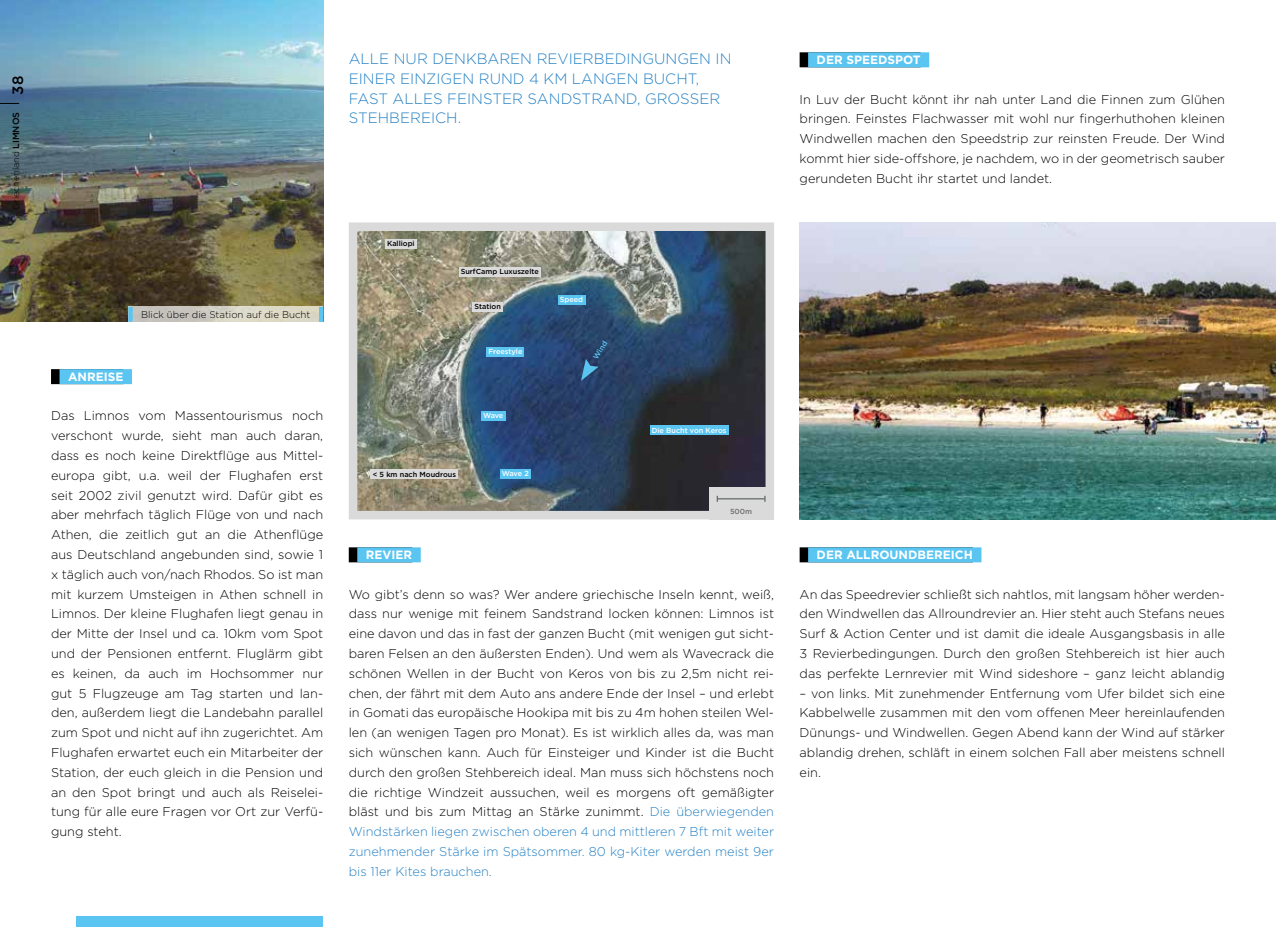
<style>
.page{position:relative;width:1276px;height:927px;background:#fff}
.page>*{position:absolute;margin:0;border:0;box-sizing:border-box;transform-origin:0 0}
.t1{font:300 15px/19.8px "Gotham";color:#2581c4}
.t2{font:500 15px "Gotham";color:#000}
.t3{font:300 12.75px/19.8px "Gotham";color:#000;text-align:justify}
.t4{font:700 12px "Gotham";color:#fff}
.t5{font:300 9.75px "Gotham";color:#000}
.t6{font:300 9px "Gotham";color:#000}
.t7{font:500 7.5px "Gotham";color:#5bc5f2}
.t8{font:500 7.35px "Gotham";color:#000}
.t9{font:500 7.35px "Gotham";color:#fff}
.t10{font:500 7.35px "Gotham";color:#6b6e6e}
.s1{font-weight:500}
.s2{color:#2581c4}
</style>
<div class="page">
<img style="left:799px;top:222px;width:477px;height:297px">
<div style="left:51px;top:369px;width:72px;height:15px;background:#000"></div>
<div style="left:60px;top:369px;width:72px;height:15px;background:#5bc5f2"></div>
<div style="left:349px;top:547px;width:63px;height:15px;background:#000"></div>
<div style="left:357px;top:547px;width:64px;height:15px;background:#5bc5f2"></div>
<div style="left:799px;top:52px;width:121px;height:15px;background:#000"></div>
<div style="left:808px;top:52px;width:121px;height:15px;background:#5bc5f2"></div>
<div style="left:799px;top:547px;width:174px;height:15px;background:#000"></div>
<div style="left:808px;top:547px;width:173px;height:15px;background:#5bc5f2"></div>
<svg style="left:349px;top:222px;width:425px;height:298px;background:#626d75"></svg>
<div style="left:650px;top:425px;width:78px;height:10px;background:#5bc5f2"></div>
<div style="left:558px;top:295px;width:27px;height:9px;background:#5bc5f2"></div>
<div style="left:472px;top:302px;width:31px;height:10px;background:#dadada"></div>
<div style="left:459px;top:267px;width:81px;height:10px;background:#dadada"></div>
<div style="left:385px;top:239px;width:32px;height:10px;background:#dadada"></div>
<div style="left:371px;top:469px;width:87px;height:10px;background:#dadada"></div>
<div style="left:486px;top:347px;width:38px;height:9px;background:#5bc5f2"></div>
<div style="left:481px;top:411px;width:24px;height:9px;background:#5bc5f2"></div>
<div style="left:500px;top:469px;width:31px;height:10px;background:#5bc5f2"></div>
<img style="left:0;top:0;width:323px;height:321px">
<div style="left:709px;top:487px;width:65px;height:32px;background:#dadada"></div>
<hr style="left:717px;top:498px;width:48px;height:1px;background:#6b6e6e">
<svg style="left:581px;top:359px;width:17px;height:22px"></svg>
<svg style="left:135px;top:307px;width:182px;height:15px;background:#d2cfc2"></svg>
<div style="left:317px;top:307px;width:6px;height:15px;border:4px solid #5bc5f2"></div>
<div style="left:128px;top:307px;width:7px;height:15px;border:4px solid #5bc5f2"></div>
<svg style="left:0;top:103px;width:19px;height:1px"></svg>
<div style="left:77px;top:916px;width:246px;height:11px;background:#5bc5f2"></div>
<p class="t2" style="left:8px;top:95px;width:20px;rotate:-90deg">38</p>
<p class="t6" style="left:10px;top:210px;width:99px;rotate:-90deg">Griechenland <span class="s1">LIMNOS</span></p>
<p class="t5" style="left:141px;top:308px;width:171px">Blick über die Station auf die Bucht</p>
<p class="t4" style="left:68px;top:369px;width:57px">ANREISE</p>
<p class="t3" style="left:51px;top:406px;width:274px">Das Limnos vom Massentourismus noch verschont wurde, sieht man auch daran, dass es noch keine Direktflüge aus Mittel&shy;europa gibt, u.a. weil der Flughafen erst seit 2002 zivil genutzt wird. Dafür gibt es aber mehrfach täglich Flüge von und nach Athen, die zeitlich gut an die Athenflüge aus Deutschland angebunden sind, sowie 1 x täglich auch von/nach Rhodos. So ist man mit kurzem Umsteigen in Athen schnell in Limnos. Der kleine Flughafen liegt genau in der Mitte der Insel und ca. 10km vom Spot und der Pensionen entfernt. Fluglärm gibt es keinen, da auch im Hochsommer nur gut 5 Flugzeuge am Tag starten und lan&shy;den, außerdem liegt die Landebahn parallel zum Spot und nicht auf ihn zugerichtet. Am Flughafen erwartet euch ein Mitarbeiter der Station, der euch gleich in die Pension und an den Spot bringt und auch als Reiselei&shy;tung für alle eure Fragen vor Ort zur Verfü&shy;gung steht.</p>
<p class="t1" style="left:349px;top:48px;width:384px">ALLE NUR DENKBAREN REVIERBEDINGUNGEN IN EINER EINZIGEN RUND 4 KM LANGEN BUCHT, FAST ALLES FEINSTER SANDSTRAND, GROSSER STEHBEREICH.</p>
<p class="t8" style="left:387px;top:239px;width:29px">Kalliopi</p>
<p class="t8" style="left:461px;top:267px;width:80px">SurfCamp Luxuszelte</p>
<p class="t8" style="left:474px;top:302px;width:28px">Station</p>
<p class="t9" style="left:488px;top:347px;width:36px">Freestyle</p>
<p class="t9" style="left:483px;top:411px;width:22px">Wave</p>
<p class="t8" style="left:373px;top:469px;width:85px">&lt; 5 km nach Moudrous</p>
<p class="t9" style="left:502px;top:469px;width:29px">Wave 2</p>
<p class="t9" style="left:560px;top:295px;width:25px">Speed</p>
<p class="t7" style="left:591px;top:356px;width:22px;rotate:-58deg">Wind</p>
<p class="t9" style="left:652px;top:425px;width:76px">Die Bucht von Keros</p>
<p class="t10" style="left:730px;top:506px;width:24px">500m</p>
<p class="t4" style="left:366px;top:547px;width:48px">REVIER</p>
<p class="t3" style="left:349px;top:584px;width:427px">Wo gibt’s denn so was? Wer andere griechische Inseln kennt, weiß, dass nur wenige mit feinem Sandstrand locken können: Limnos ist eine davon und das in fast der ganzen Bucht (mit wenigen gut sicht&shy;baren Felsen an den äußersten Enden). Und wem als Wavecrack die schönen Wellen in der Bucht von Keros von bis zu 2,5m nicht rei&shy;chen, der fährt mit dem Auto ans andere Ende der Insel – und erlebt in Gomati das europäische Hookipa mit bis zu 4m hohen steilen Wel&shy;len (an wenigen Tagen pro Monat). Es ist wirklich alles da, was man sich wünschen kann. Auch für Einsteiger und Kinder ist die Bucht durch den großen Stehbereich ideal. Man muss sich höchstens noch die richtige Windzeit aussuchen, weil es morgens oft gemäßigter bläst und bis zum Mittag an Stärke zunimmt. <span class="s2">Die überwiegenden Windstärken liegen zwischen oberen 4 und mittleren 7 Bft mit weiter zunehmender Stärke im Spätsommer. 80 kg-Kiter werden meist 9er bis 11er Kites brauchen.</span></p>
<p class="t4" style="left:816px;top:52px;width:106px">DER SPEEDSPOT</p>
<p class="t3" style="left:799px;top:89px;width:427px">In Luv der Bucht könnt ihr nah unter Land die Finnen zum Glühen bringen. Feinstes Flachwasser mit wohl nur fingerhuthohen kleinen Windwellen machen den Speedstrip zur reinsten Freude. Der Wind kommt hier side-offshore, je nachdem, wo in der geometrisch sauber gerundeten Bucht ihr startet und landet.</p>
<p class="t4" style="left:816px;top:547px;width:158px">DER ALLROUNDBEREICH</p>
<p class="t3" style="left:799px;top:584px;width:427px">An das Speedrevier schließt sich nahtlos, mit langsam höher werden&shy;den Windwellen das Allroundrevier an. Hier steht auch Stefans neues Surf &amp; Action Center und ist damit die ideale Ausgangsbasis in alle 3 Revierbedingungen. Durch den großen Stehbereich ist hier auch das perfekte Lernrevier mit Wind sideshore – ganz leicht ablandig</p>
<p class="t3" style="left:799px;top:683px;width:427px">– von links. Mit zunehmender Entfernung vom Ufer bildet sich eine Kabbelwelle zusammen mit den vom offenen Meer hereinlaufenden Dünungs- und Windwellen. Gegen Abend kann der Wind auf stärker ablandig drehen, schläft in einem solchen Fall aber meistens schnell ein.</p>
</div>
